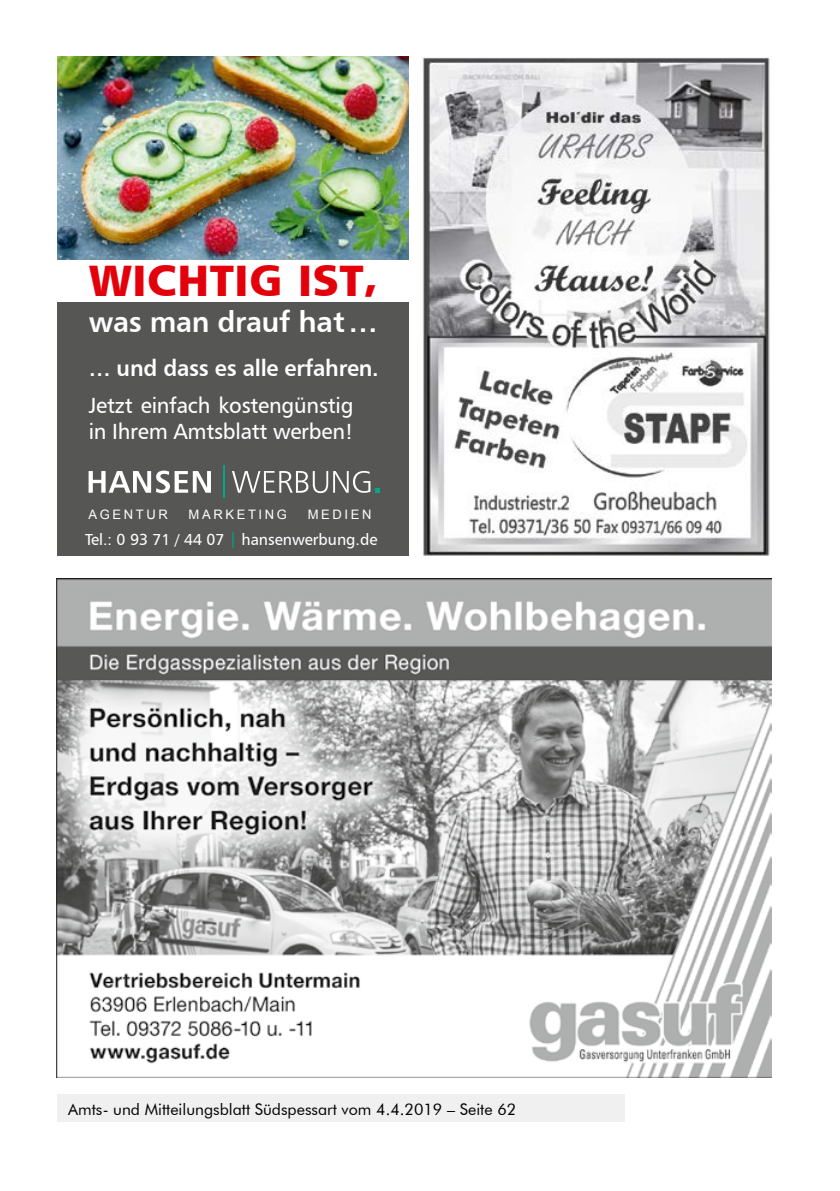
<style>
.page{position:relative;width:840px;height:1191px;background:#fff}
.page>*{position:absolute;margin:0;border:0;box-sizing:border-box;transform-origin:0 0}
.t1{font:44px "Humanist 777 BT Black B";letter-spacing:.01em;color:#e3000b}
.t2{font:29.2px "Humanist 777 BT Bold B";letter-spacing:-.01em;color:#fff}
.t3{font:23px "Humanist 777 BT Bold B";letter-spacing:-.01em;color:#fff;scale:.95 1}
.t4{font:22px/26.4px "Humanist 777 BT Roman B";letter-spacing:-.01em;color:#fff}
.t5{font:16px "Futura BT";color:#000}
.t6{font:16px "Humanist 777 BT Roman B";color:#fff}
.t7{font:13px "Arial";letter-spacing:.2em;color:#fff}
.s1{color:#00a983}
</style>
<div class="page">
<div style="left:57px;top:1095px;width:567px;height:27px;background:#f0f0f0"></div>
<img style="left:423px;top:57px;width:347px;height:499px">
<img style="left:57px;top:578px;width:714px;height:499px">
<div style="left:57px;top:303px;width:351px;height:253px;background:#565655"></div>
<img style="left:57px;top:57px;width:351px;height:202px">
<svg style="left:88px;top:470px;width:123px;height:23px"></svg>
<svg style="left:232px;top:471px;width:147px;height:22px"></svg>
<hr style="left:222px;top:465px;width:2px;height:33px;background:#00a983">
<h1 class="t1" style="left:89px;top:252px;width:290px">WICHTIG IST,</h1>
<h2 class="t2" style="left:89px;top:303px;width:290px">was man drauf hat…</h2>
<h3 class="t3" style="left:89px;top:354px;width:307px">… und dass es alle erfahren.</h3>
<h3 class="t4" style="left:89px;top:392px;width:266px">Jetzt einfach kostengünstig in Ihrem Amtsblatt werben!</h3>
<p class="t7" style="left:88px;top:506px;width:81px">AGENTUR</p>
<p class="t7" style="left:188px;top:506px;width:100px">MARKETING</p>
<p class="t7" style="left:307px;top:506px;width:65px">MEDIEN</p>
<p class="t6" style="left:85px;top:529px;width:294px">Tel.: 0 93 71 / 44 07 <span class="s1">|</span> hansenwerbung.de</p>
<p class="t5" style="left:68px;top:1099px;width:449px">Amts- und Mitteilungsblatt Südspessart vom 4.4.2019 – Seite 62</p>
</div>
